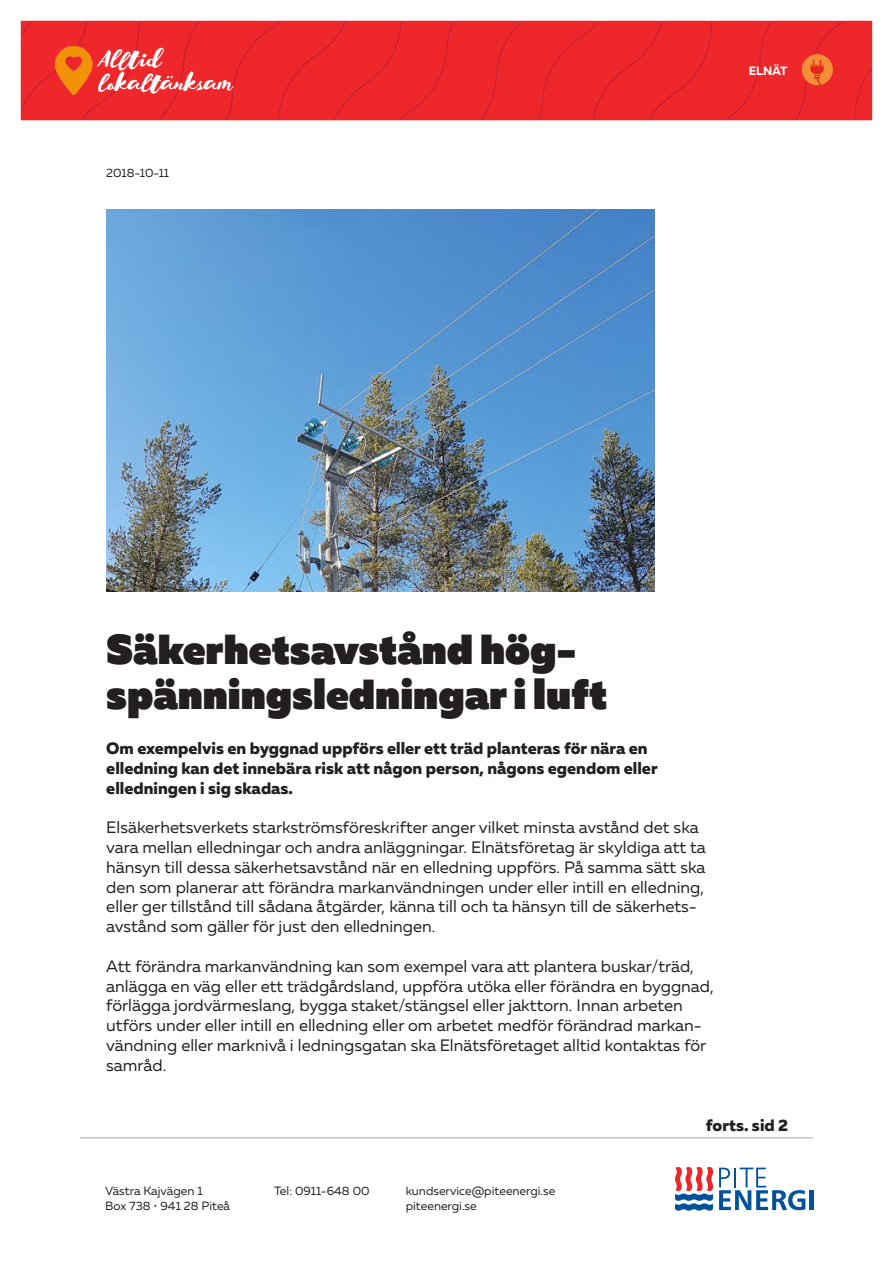
<style>
.page{position:relative;width:893px;height:1263px;background:#fff}
.page>*{position:absolute;margin:0;border:0;box-sizing:border-box;transform-origin:0 0}
.t1{font:800 42px/44.4px "Muller";color:#231f20}
.t2{font:16.5px/19.8px "Muller";color:#231f20}
.t3{font:800 16.5px/19.8px "Muller";color:#231f20}
.t4{font:12px "Muller";color:#231f20}
.t5{font:700 12px "Muller";letter-spacing:-.005em;color:#fff}
</style>
<div class="page">
<img style="left:106px;top:209px;width:549px;height:382px">
<div style="left:23px;top:23px;width:32px;height:95px;background:#ee272a"></div>
<div style="left:55px;top:23px;width:96px;height:95px;background:#ee272a"></div>
<div style="left:151px;top:23px;width:95px;height:95px;background:#ee272a"></div>
<div style="left:246px;top:23px;width:95px;height:95px;background:#ee272a"></div>
<div style="left:341px;top:23px;width:95px;height:95px;background:#ee272a"></div>
<div style="left:21px;top:21px;width:851px;height:99px;border:1px solid #ee272a"></div>
<div style="left:436px;top:21px;width:436px;height:99px;background:#ee272a"></div>
<img style="left:55px;top:46px;width:179px;height:49px">
<svg style="left:719px;top:1167px;width:86px;height:43px"></svg>
<hr style="left:809px;top:1190px;width:4px;height:20px;background:#01529a">
<hr style="left:734px;top:1167px;width:2px;height:20px;background:#01529a">
<svg style="left:675px;top:1167px;width:38px;height:44px"></svg>
<hr style="left:80px;top:1137px;width:733px;height:1px;background:#a8a9ad">
<p class="t4" style="left:106px;top:166px;width:64px">2018-10-11</p>
<p class="t5" style="left:749px;top:64px;width:40px">ELNÄT</p>
<p class="t1" style="left:106px;top:628px;width:503px">Säkerhetsavstånd hög&shy;spänningsledningar i luft</p>
<p class="t3" style="left:106px;top:738px;width:553px">Om exempelvis en byggnad uppförs eller ett träd planteras för nära en elledning kan det innebära risk att någon person, någons egendom eller elledningen i sig skadas.</p>
<p class="t2" style="left:106px;top:817px;width:601px">Elsäkerhetsverkets starkströmsföreskrifter anger vilket minsta avstånd det ska vara mellan elledningar och andra anläggningar. Elnätsföretag är skyldiga att ta hänsyn till dessa säkerhetsavstånd när en elledning uppförs. På samma sätt ska den som planerar att förändra markanvändningen under eller intill en elledning, eller ger tillstånd till sådana åtgärder, känna till och ta hänsyn till de säkerhets&shy;avstånd som gäller för just den elledningen.</p>
<p class="t2" style="left:106px;top:956px;width:609px">Att förändra markanvändning kan som exempel vara att plantera buskar/träd, anlägga en väg eller ett trädgårdsland, uppföra utöka eller förändra en byggnad, förlägga jordvärmeslang, bygga staket/stängsel eller jakttorn. Innan arbeten utförs under eller intill en elledning eller om arbetet medför förändrad markan&shy;vändning eller marknivå i ledningsgatan ska Elnätsföretaget alltid kontaktas för samråd.</p>
<p class="t4" style="left:105px;top:1183px;width:99px">Västra Kajvägen 1</p>
<p class="t4" style="left:105px;top:1198px;width:126px">Box 738 • 941 28 Piteå</p>
<p class="t4" style="left:274px;top:1183px;width:97px">Tel: 0911-648 00</p>
<p class="t4" style="left:406px;top:1183px;width:151px">kundservice@piteenergi.se</p>
<p class="t4" style="left:406px;top:1198px;width:73px">piteenergi.se</p>
<p class="t3" style="left:706px;top:1115px;width:84px">forts. sid 2</p>
</div>
